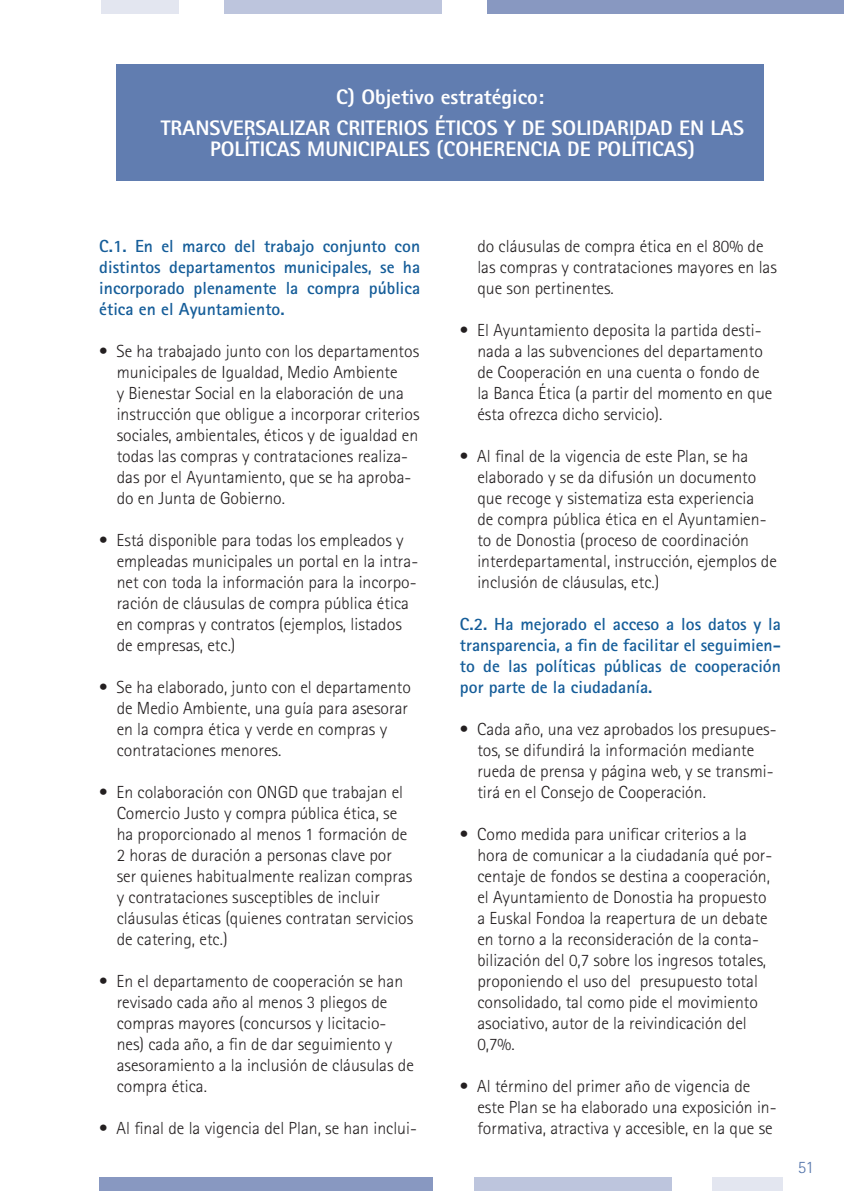
<style>
.page{position:relative;width:844px;height:1191px;background:#fff}
.page>*{position:absolute;margin:0;border:0;box-sizing:border-box;transform-origin:0 0}
.titulares{font:800 21px/21px "Rotis Sans Serif Std";color:#fff;text-align:center}
.t1{font:300 17.5px/21px "Rotis Sans Serif Std";color:#231f20}
.basicoF{font:700 17.5px/21px "Rotis Sans Serif Std";color:#155d99;text-align:justify}
.t2{font:300 17.5px "Rotis Sans Serif Std";color:#5777ac}
</style>
<div class="page">
<div style="left:99px;top:1177px;width:333px;height:14px;background:#8898c1"></div>
<div style="left:712px;top:1177px;width:70px;height:14px;background:#e3e6f0"></div>
<div style="left:473px;top:1177px;width:198px;height:14px;background:#bdc5dd"></div>
<div style="left:487px;top:0;width:356px;height:13px;background:#8898c1"></div>
<div style="left:101px;top:0;width:78px;height:13px;background:#e3e6f0"></div>
<div style="left:224px;top:0;width:218px;height:13px;background:#bdc5dd"></div>
<div style="left:116px;top:64px;width:647px;height:117px;background:#617db0"></div>
<p class="titulares" style="left:336px;top:86px;width:209px">C) Objetivo estratégico:</p>
<p class="titulares" style="left:161px;top:117px;width:585px">TRANSVERSALIZAR CRITERIOS ÉTICOS Y DE SOLIDARIDAD EN LAS<br>POLÍTICAS MUNICIPALES (COHERENCIA DE POLÍTICAS)</p>
<p class="basicoF" style="left:99px;top:235px;width:322px">C.1. En el marco del trabajo conjunto con distintos departamentos municipales, se ha incorporado plenamente la compra pública ética en el Ayuntamiento.</p>
<p class="t1" style="left:117px;top:341px;width:304px;text-indent:-17px">• Se ha trabajado junto con los departamentos municipales de Igualdad, Medio Ambiente<br>y Bienestar Social en la elaboración de una instrucción que obligue a incorporar criterios sociales, ambientales, éticos y de igualdad en todas las compras y contrataciones realiza&shy;das por el Ayuntamiento, que se ha aproba&shy;do en Junta de Gobierno.</p>
<p class="t1" style="left:117px;top:530px;width:303px;text-indent:-17px">• Está disponible para todas los empleados y empleadas municipales un portal en la intra&shy;net con toda la información para la incorpo&shy;ración de cláusulas de compra pública ética en compras y contratos (ejemplos, listados de empresas, etc.)</p>
<p class="t1" style="left:117px;top:677px;width:296px;text-indent:-17px">• Se ha elaborado, junto con el departamento de Medio Ambiente, una guía para asesorar en la compra ética y verde en compras y contrataciones menores.</p>
<p class="t1" style="left:117px;top:782px;width:298px;text-indent:-17px">• En colaboración con ONGD que trabajan el Comercio Justo y compra pública ética, se ha proporcionado al menos 1 formación de 2 horas de duración a personas clave por ser quienes habitualmente realizan compras y contrataciones susceptibles de incluir cláusulas éticas (quienes contratan servicios de catering, etc.)</p>
<p class="t1" style="left:117px;top:971px;width:299px;text-indent:-17px">• En el departamento de cooperación se han revisado cada año al menos 3 pliegos de compras mayores (concursos y licitacio&shy;nes) cada año, a fin de dar seguimiento y asesoramiento a la inclusión de cláusulas de compra ética.</p>
<p class="t1" style="left:99px;top:1118px;width:319px">• Al final de la vigencia del Plan, se han inclui-</p>
<p class="t1" style="left:477px;top:236px;width:301px">do cláusulas de compra ética en el 80% de las compras y contrataciones mayores en las que son pertinentes.</p>
<p class="t1" style="left:477px;top:320px;width:296px;text-indent:-17px">• El Ayuntamiento deposita la partida desti&shy;nada a las subvenciones del departamento de Cooperación en una cuenta o fondo de la Banca Ética (a partir del momento en que ésta ofrezca dicho servicio).</p>
<p class="t1" style="left:477px;top:446px;width:301px;text-indent:-17px">• Al final de la vigencia de este Plan, se ha elaborado y se da difusión un documento que recoge y sistematiza esta experiencia<br>de compra pública ética en el Ayuntamien&shy;to de Donostia (proceso de coordinación interdepartamental, instrucción, ejemplos de inclusión de cláusulas, etc.)</p>
<p class="basicoF" style="left:460px;top:613px;width:322px">C.2. Ha mejorado el acceso a los datos y la transparencia, a fin de facilitar el seguimien&shy;to de las políticas públicas de cooperación por parte de la ciudadanía.</p>
<p class="t1" style="left:477px;top:719px;width:301px;text-indent:-17px">• Cada año, una vez aprobados los presupues&shy;tos, se difundirá la información mediante rueda de prensa y página web, y se transmi&shy;tirá en el Consejo de Cooperación.</p>
<p class="t1" style="left:477px;top:824px;width:296px;text-indent:-17px">• Como medida para unificar criterios a la hora de comunicar a la ciudadanía qué por&shy;centaje de fondos se destina a cooperación, el Ayuntamiento de Donostia ha propuesto a Euskal Fondoa la reapertura de un debate en torno a la reconsideración de la conta&shy;bilización del 0,7 sobre los ingresos totales, proponiendo el uso del presupuesto total consolidado, tal como pide el movimiento asociativo, autor de la reivindicación del 0,7%.</p>
<p class="t1" style="left:477px;top:1076px;width:301px;text-indent:-17px">• Al término del primer año de vigencia de este Plan se ha elaborado una exposición in&shy;formativa, atractiva y accesible, en la que se</p>
<p class="t2" style="left:797px;top:1157px;width:18px">51</p>
</div>
